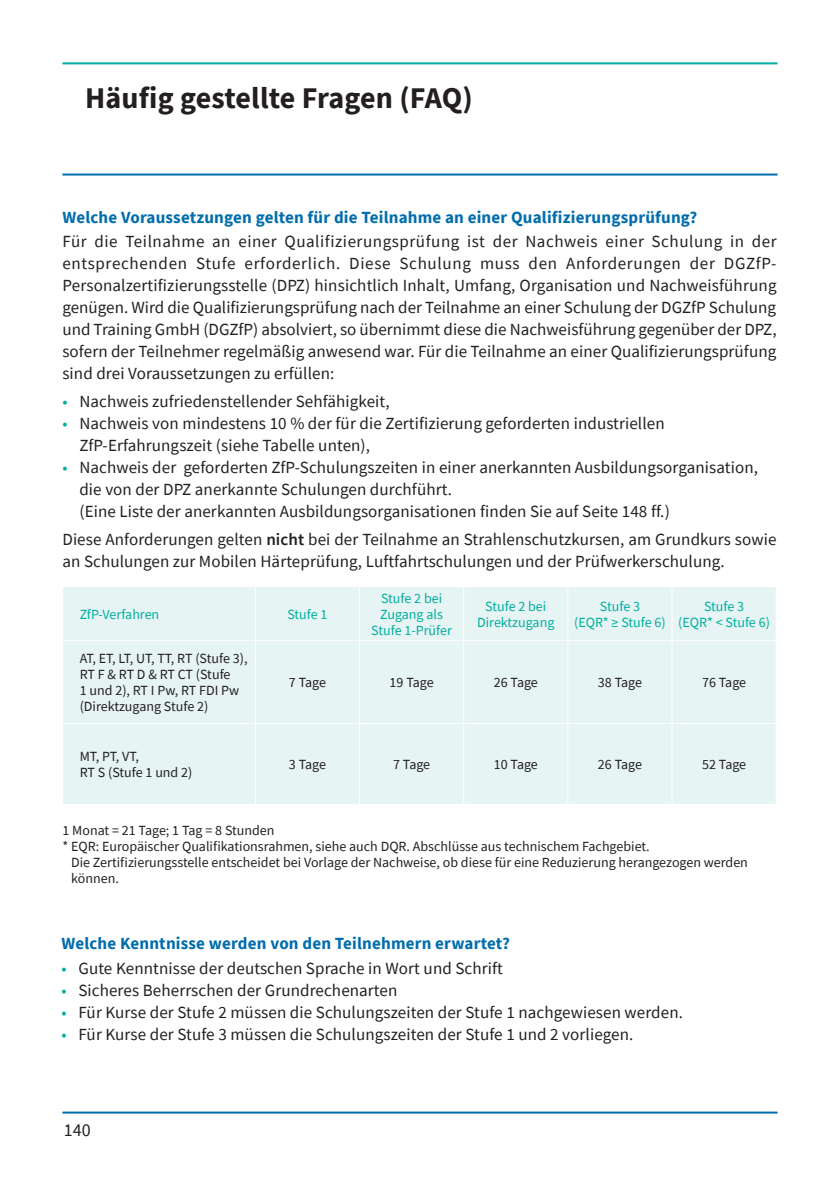
<style>
.page{position:relative;width:840px;height:1191px;background:#fff}
.page>*{position:absolute;margin:0;border:0;box-sizing:border-box;transform-origin:0 0}
.t1{font:700 30px "Source Sans Pro";letter-spacing:.005em;color:#231f20}
.t2{font:18px "Source Sans Pro";color:#231f20}
.t3{font:17px/22px "Source Sans Pro";letter-spacing:.005em;color:#231f20}
.t4{font:700 17px "Source Sans Pro";letter-spacing:.01em;color:#006dad}
.t5{font:14px/16px "Source Sans Pro";color:#231f20}
.t6{font:14px/16px "Source Sans Pro";color:#00aea0;text-align:center}
.s1{color:#00aea0}
.s2{font-weight:600}
</style>
<div class="page">
<hr style="left:62px;top:62px;width:715px;height:2px;background:#00aea0">
<hr style="left:62px;top:173px;width:715px;height:2px;background:#006dad">
<hr style="left:62px;top:1111px;width:715px;height:2px;background:#006dad">
<div style="left:63px;top:587px;width:712px;height:217px;background:#e6f4f3"></div>
<hr style="left:255px;top:587px;width:1px;height:53px;background:#fff">
<hr style="left:359px;top:587px;width:1px;height:53px;background:#fff">
<hr style="left:463px;top:587px;width:1px;height:53px;background:#fff">
<hr style="left:567px;top:587px;width:1px;height:53px;background:#fff">
<hr style="left:671px;top:587px;width:1px;height:53px;background:#fff">
<hr style="left:62px;top:640px;width:193px;height:1px;background:#fff">
<hr style="left:255px;top:640px;width:104px;height:1px;background:#fff">
<hr style="left:255px;top:640px;width:1px;height:83px;background:#fff">
<hr style="left:359px;top:640px;width:104px;height:1px;background:#fff">
<hr style="left:359px;top:640px;width:1px;height:83px;background:#fff">
<hr style="left:463px;top:640px;width:104px;height:1px;background:#fff">
<hr style="left:463px;top:640px;width:1px;height:83px;background:#fff">
<hr style="left:567px;top:640px;width:104px;height:1px;background:#fff">
<hr style="left:567px;top:640px;width:1px;height:83px;background:#fff">
<hr style="left:671px;top:640px;width:105px;height:1px;background:#fff">
<hr style="left:671px;top:640px;width:1px;height:83px;background:#fff">
<hr style="left:62px;top:723px;width:193px;height:1px;background:#fff">
<hr style="left:255px;top:723px;width:104px;height:1px;background:#fff">
<hr style="left:255px;top:724px;width:1px;height:80px;background:#fff">
<hr style="left:359px;top:723px;width:104px;height:1px;background:#fff">
<hr style="left:359px;top:724px;width:1px;height:80px;background:#fff">
<hr style="left:463px;top:723px;width:104px;height:1px;background:#fff">
<hr style="left:463px;top:724px;width:1px;height:80px;background:#fff">
<hr style="left:567px;top:723px;width:104px;height:1px;background:#fff">
<hr style="left:567px;top:724px;width:1px;height:80px;background:#fff">
<hr style="left:671px;top:723px;width:105px;height:1px;background:#fff">
<hr style="left:671px;top:724px;width:1px;height:80px;background:#fff">
<h1 class="t1" style="left:85px;top:77px;width:389px">Häufig gestellte Fragen (FAQ)</h1>
<p class="t4" style="left:62px;top:205px;width:636px">Welche Voraussetzungen gelten für die Teilnahme an einer Qualifizierungsprüfung?</p>
<p class="t3" style="left:62px;top:231px;width:715px;text-align:justify">Für die Teilnahme an einer Qualifizierungsprüfung ist der Nachweis einer Schulung in der entsprechenden Stufe erforderlich. Diese Schulung muss den Anforderungen der DGZfP-Personalzertifizierungsstelle (DPZ) hinsichtlich Inhalt, Umfang, Organisation und Nachweisführung genügen. Wird die Qualifizierungsprüfung nach der Teilnahme an einer Schulung der DGZfP Schulung und Training GmbH (DGZfP) absolviert, so übernimmt diese die Nachweisführung gegenüber der DPZ, sofern der Teilnehmer regelmäßig anwesend war. Für die Teilnahme an einer Qualifizierungsprüfung sind drei Voraussetzungen zu erfüllen:</p>
<p class="t3" style="left:62px;top:390px;width:329px"><span class="s1">•</span> Nachweis zufriedenstellender Sehfähigkeit,</p>
<p class="t3" style="left:79px;top:412px;width:586px;text-indent:-17px"><span class="s1">•</span> Nachweis von mindestens 10 % der für die Zertifizierung geforderten industriellen<br>ZfP-Erfahrungszeit (siehe Tabelle unten),</p>
<p class="t3" style="left:79px;top:456px;width:679px;text-indent:-17px"><span class="s1">•</span> Nachweis der geforderten ZfP-Schulungszeiten in einer anerkannten Ausbildungsorganisation, die von der DPZ anerkannte Schulungen durchführt.<br>(Eine Liste der anerkannten Ausbildungsorganisationen finden Sie auf Seite 148 ff.)</p>
<p class="t3" style="left:62px;top:528px;width:715px">Diese Anforderungen gelten <span class="s2">nicht</span> bei der Teilnahme an Strahlenschutzkursen, am Grundkurs sowie an Schulungen zur Mobilen Härteprüfung, Luftfahrtschulungen und der Prüfwerkerschulung.</p>
<p class="t6" style="left:80px;top:606px;width:81px">ZfP-Verfahren</p>
<p class="t6" style="left:287px;top:606px;width:42px">Stufe 1</p>
<p class="t6" style="left:371px;top:590px;width:82px">Stufe 2 bei<br>Zugang als<br>Stufe 1-Prüfer</p>
<p class="t6" style="left:477px;top:598px;width:79px">Stufe 2 bei<br>Direktzugang</p>
<p class="t6" style="left:574px;top:598px;width:93px">Stufe 3<br>(EQR* ≥ Stufe 6)</p>
<p class="t6" style="left:678px;top:598px;width:93px">Stufe 3<br>(EQR* &lt; Stufe 6)</p>
<p class="t5" style="left:80px;top:650px;width:169px">AT, ET, LT, UT, TT, RT (Stufe 3),<br>RT F &amp; RT D &amp; RT CT (Stufe<br>1 und 2), RT I Pw, RT FDI Pw (Direktzugang Stufe 2)</p>
<p class="t5" style="left:289px;top:674px;width:39px">7 Tage</p>
<p class="t5" style="left:389px;top:674px;width:46px">19 Tage</p>
<p class="t5" style="left:493px;top:674px;width:46px">26 Tage</p>
<p class="t5" style="left:597px;top:674px;width:46px">38 Tage</p>
<p class="t5" style="left:701px;top:674px;width:46px">76 Tage</p>
<p class="t5" style="left:80px;top:748px;width:114px">MT, PT, VT,<br>RT S (Stufe 1 und 2)</p>
<p class="t5" style="left:289px;top:756px;width:39px">3 Tage</p>
<p class="t5" style="left:393px;top:756px;width:39px">7 Tage</p>
<p class="t5" style="left:493px;top:756px;width:46px">10 Tage</p>
<p class="t5" style="left:597px;top:756px;width:46px">26 Tage</p>
<p class="t5" style="left:701px;top:756px;width:46px">52 Tage</p>
<p class="t5" style="left:62px;top:822px;width:213px">1 Monat = 21 Tage; 1 Tag = 8 Stunden</p>
<p class="t5" style="left:62px;top:838px;width:588px">* EQR: Europäischer Qualifikationsrahmen, siehe auch DQR. Abschlüsse aus technischem Fachgebiet.</p>
<p class="t5" style="left:71px;top:854px;width:678px">Die Zertifizierungsstelle entscheidet bei Vorlage der Nachweise, ob diese für eine Reduzierung herangezogen werden</p>
<p class="t5" style="left:71px;top:870px;width:49px">können.</p>
<p class="t4" style="left:61px;top:932px;width:450px">Welche Kenntnisse werden von den Teilnehmern erwartet?</p>
<p class="t3" style="left:61px;top:957px;width:443px"><span class="s1">•</span> Gute Kenntnisse der deutschen Sprache in Wort und Schrift</p>
<p class="t3" style="left:61px;top:979px;width:337px"><span class="s1">•</span> Sicheres Beherrschen der Grundrechenarten</p>
<p class="t3" style="left:61px;top:1001px;width:622px"><span class="s1">•</span> Für Kurse der Stufe 2 müssen die Schulungszeiten der Stufe 1 nachgewiesen werden.</p>
<p class="t3" style="left:61px;top:1023px;width:573px"><span class="s1">•</span> Für Kurse der Stufe 3 müssen die Schulungszeiten der Stufe 1 und 2 vorliegen.</p>
<p class="t2" style="left:64px;top:1119px;width:29px">140</p>
</div>
